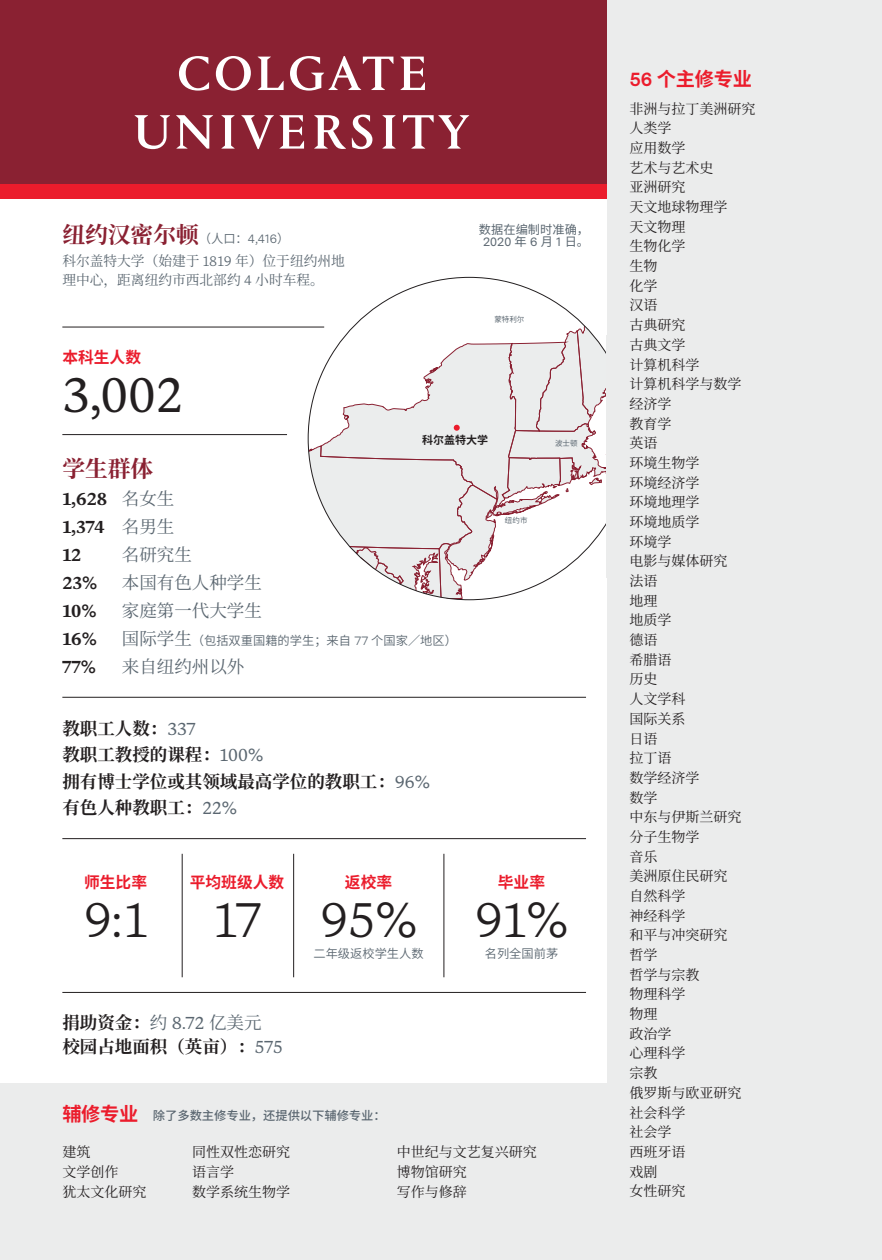
<style>
.page{position:relative;width:882px;height:1260px;background:#ebecec}
.page>*{position:absolute;margin:0;border:0;box-sizing:border-box;transform-origin:0 0}
.t1{font:49px "Messina Serif";color:#231f20}
.t2{font:49px "Messina Serif";color:#231f20}
.t3{font:700 22.75px "Noto Serif CJ Ksc";color:#8a2132}
.t4{font:700 19.25px "Noto Sans CJ Ksc";letter-spacing:-.015em;color:#eb1c2c}
.t5{font:700 17.5px/26.2px "Noto Serif CJ Ksc";color:#231f20}
.t6{font:700 17.5px/28px "Messina Serif";color:#231f20;text-align:justify}
.t7{font:17.5px "Noto Serif CJ Ksc";color:#5a6670}
.t8{font:700 15.75px "Noto Sans CJ Ksc";color:#eb1c2c}
.t9{font:14px/19.6px "Noto Serif CJ Ksc";color:#231f20}
.t10{font:14px/19.2px "Noto Serif CJ Ksc";color:#5a6670}
.t11{font:600 12.25px "Noto Sans CJ Ksc";color:#5a6670}
.t12{font:500 12.25px "Noto Sans CJ Ksc";color:#5a6670}
.t13{font:12.25px "Messina Sans";color:#5a6670}
.t14{font:12.25px "Noto Sans CJ Ksc";color:#5a6670}
.t15{font:700 11.03px "Noto Sans CJ Ksc";color:#231f20}
.t16{font:7.52px "Noto Sans CJ Ksc";color:#5a6670}
.s1{font-family:"Noto Sans CJ Ksc";font-weight:600;font-size:12.25px;color:#5a6670}
.s2{font-family:"Messina Sans";font-weight:400;font-size:12.25px;color:#5a6670}
.s3{font-family:"Messina Serif"}
.s4{font-family:"Noto Serif CJ Ksc";font-weight:400;color:#5a6670}
.s5{font-family:"Noto Sans CJ Ksc"}
.s6{font-family:"Noto Serif CJ Ksc";font-weight:400;font-size:17.5px}
.s7{font-family:"Messina Sans";font-weight:400}
.s8{font-family:"Messina Serif";font-weight:400;color:#5a6670}
.s9{font-weight:400;color:#5a6670}
.s10{font-family:"Messina Sans"}
</style>
<div class="page">
<div style="left:0;top:199px;width:606px;height:883px;background:#fff"></div>
<svg style="left:308px;top:277px;width:299px;height:323px"></svg>
<div style="left:0;top:0;width:606px;height:199px;background:#8a2132"></div>
<div style="left:0;top:185px;width:606px;height:14px;background:#eb1c2c"></div>
<hr style="left:62px;top:697px;width:524px;height:1px;background:#231f20">
<hr style="left:62px;top:434px;width:225px;height:1px;background:#231f20">
<hr style="left:62px;top:327px;width:262px;height:1px;background:#231f20">
<hr style="left:62px;top:838px;width:524px;height:1px;background:#231f20">
<hr style="left:62px;top:992px;width:524px;height:1px;background:#231f20">
<hr style="left:182px;top:854px;width:1px;height:123px;background:#231f20">
<hr style="left:293px;top:854px;width:1px;height:123px;background:#231f20">
<hr style="left:443px;top:854px;width:1px;height:123px;background:#231f20">
<div style="left:606px;top:335px;width:43px;height:243px;background:#ebecec"></div>
<svg style="left:179px;top:56px;width:30px;height:35px"></svg>
<svg style="left:216px;top:56px;width:35px;height:35px"></svg>
<svg style="left:258px;top:57px;width:26px;height:33px"></svg>
<svg style="left:290px;top:56px;width:103px;height:35px"></svg>
<svg style="left:400px;top:57px;width:25px;height:33px"></svg>
<svg style="left:135px;top:115px;width:35px;height:34px"></svg>
<svg style="left:176px;top:115px;width:37px;height:34px"></svg>
<svg style="left:221px;top:115px;width:14px;height:34px"></svg>
<svg style="left:241px;top:115px;width:33px;height:34px"></svg>
<svg style="left:280px;top:115px;width:24px;height:34px"></svg>
<svg style="left:314px;top:115px;width:32px;height:34px"></svg>
<svg style="left:352px;top:115px;width:20px;height:34px"></svg>
<svg style="left:382px;top:115px;width:14px;height:34px"></svg>
<svg style="left:403px;top:115px;width:66px;height:34px"></svg>
<h2 class="t3" style="left:62px;top:222px;width:228px">纽约汉密尔顿<span class="s1">（人口：</span><span class="s2">4,416</span><span class="s1">）</span></h2>
<p class="t10" style="left:62px;top:252px;width:284px">科尔盖特大学（始建于 <span class="s3">1819</span> 年）位于纽约州地理中心，距离纽约市西北部约 <span class="s3">4</span> 小时车程。</p>
<p class="t8" style="left:62px;top:348px;width:80px">本科生人数</p>
<h1 class="t2" style="left:62px;top:366px;width:122px">3,002</h1>
<h2 class="t3" style="left:62px;top:456px;width:92px">学生群体</h2>
<p class="t6" style="left:62px;top:486px;width:113px">1,628 <span class="s4">名女生</span>1,374 <span class="s4">名男生</span>12</p>
<p class="t7" style="left:122px;top:545px;width:71px">名研究生</p>
<p class="t14" style="left:479px;top:223px;width:112px">数据在编制时准确，</p>
<p class="t13" style="left:483px;top:235px;width:108px">2020 <span class="s5">年</span> 6 <span class="s5">月</span> 1 <span class="s5">日。</span></p>
<p class="t16" style="left:494px;top:315px;width:32px">蒙特利尔</p>
<p class="t15" style="left:422px;top:433px;width:68px">科尔盖特大学</p>
<p class="t16" style="left:555px;top:439px;width:24px">波士顿</p>
<p class="t16" style="left:505px;top:516px;width:24px">纽约市</p>
<p class="t6" style="left:62px;top:570px;width:37px">23%</p>
<p class="t7" style="left:122px;top:573px;width:141px">本国有色人种学生</p>
<p class="t6" style="left:62px;top:598px;width:36px">10%</p>
<p class="t7" style="left:122px;top:601px;width:141px">家庭第一代大学生</p>
<p class="t6" style="left:62px;top:626px;width:36px">16%</p>
<p class="t11" style="left:122px;top:633px;width:337px"><span class="s6">国际学生</span>（包括双重国籍的学生；来自 <span class="s7">77</span> 个国家／地区）</p>
<p class="t6" style="left:62px;top:654px;width:35px">77%</p>
<p class="t7" style="left:122px;top:657px;width:124px">来自纽约州以外</p>
<p class="t5" style="left:62px;top:716px;width:369px">教职工人数：<span class="s8">337<br></span>教职工教授的课程：<span class="s8">100%<br></span>拥有博士学位或其领域最高学位的教职工：<span class="s8">96%</span>有色人种教职工：<span class="s8">22%</span></p>
<p class="t8" style="left:84px;top:874px;width:64px">师生比率</p>
<h1 class="t1" style="left:84px;top:891px;width:65px">9:1</h1>
<p class="t8" style="left:190px;top:873px;width:96px">平均班级人数</p>
<h1 class="t1" style="left:214px;top:891px;width:49px">17</h1>
<p class="t8" style="left:345px;top:873px;width:49px">返校率</p>
<h1 class="t1" style="left:320px;top:891px;width:98px">95%</h1>
<p class="t8" style="left:498px;top:874px;width:49px">毕业率</p>
<h1 class="t1" style="left:475px;top:891px;width:95px">91%</h1>
<p class="t5" style="left:62px;top:1011px;width:222px;line-height:24.5px">捐助资金：<span class="s9">约</span> <span class="s8">8.72</span> <span class="s9">亿美元</span>校园占地面积（英亩）：<span class="s8">575</span></p>
<p class="t11" style="left:313px;top:946px;width:112px">二年级返校学生人数</p>
<p class="t11" style="left:485px;top:946px;width:75px">名列全国前茅</p>
<h3 class="t4" style="left:62px;top:1103px;width:78px">辅修专业</h3>
<p class="t12" style="left:153px;top:1109px;width:235px">除了多数主修专业，还提供以下辅修专业：</p>
<p class="t9" style="left:192px;top:1143px;width:100px">同性双性恋研究语言学<br>数学系统生物学</p>
<p class="t9" style="left:62px;top:1143px;width:86px">建筑<br>文学创作<br>犹太文化研究</p>
<p class="t9" style="left:397px;top:1143px;width:142px">中世纪与文艺复兴研究博物馆研究<br>写作与修辞</p>
<h3 class="t4" style="left:630px;top:68px;width:124px"><span class="s10">56</span> 个主修专业</h3>
<p class="t9" style="left:630px;top:99px;width:127px">非洲与拉丁美洲研究人类学<br>应用数学<br>艺术与艺术史<br>亚洲研究<br>天文地球物理学<br>天文物理<br>生物化学<br>生物<br>化学<br>汉语<br>古典研究<br>古典文学<br>计算机科学<br>计算机科学与数学经济学<br>教育学<br>英语<br>环境生物学<br>环境经济学<br>环境地理学<br>环境地质学<br>环境学<br>电影与媒体研究<br>法语<br>地理<br>地质学<br>德语<br>希腊语<br>历史<br>人文学科<br>国际关系<br>日语<br>拉丁语<br>数学经济学<br>数学<br>中东与伊斯兰研究分子生物学<br>音乐<br>美洲原住民研究<br>自然科学<br>神经科学<br>和平与冲突研究<br>哲学<br>哲学与宗教<br>物理科学<br>物理<br>政治学<br>心理科学<br>宗教<br>俄罗斯与欧亚研究社会科学<br>社会学<br>西班牙语<br>戏剧<br>女性研究</p>
</div>
